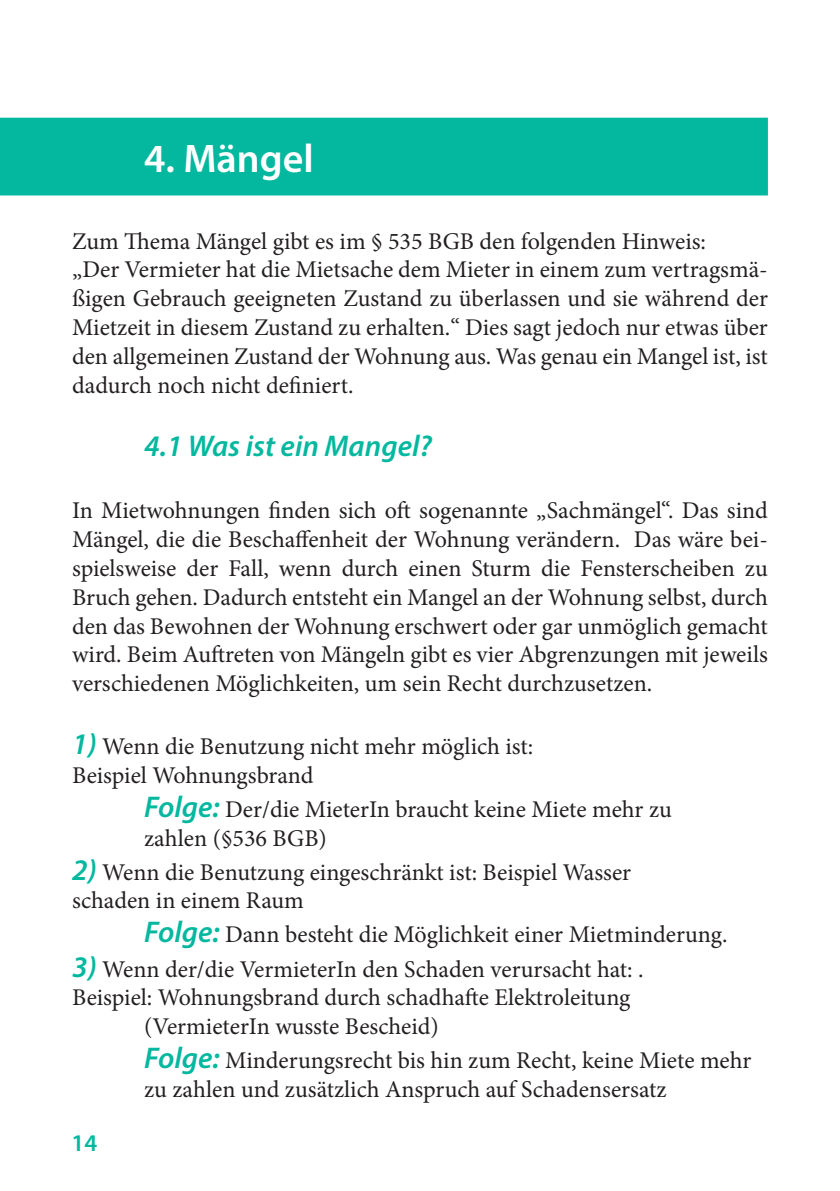
<style>
.page{position:relative;width:840px;height:1191px;background:#fff}
.page>*{position:absolute;margin:0;border:0;box-sizing:border-box;transform-origin:0 0}
.t1{font:600 40px "Myriad Pro";color:#fff}
.t2{font:italic 600 30px "Myriad Pro";color:#03b89e}
.t3{font:24px/28.8px "Minion Pro";color:#231f20}
.t4{font:600 24px "Myriad Pro";color:#03b89e}
.s1{font-family:"Myriad Pro";font-weight:600;font-style:italic;font-size:30px;color:#03b89e}
</style>
<div class="page">
<div style="left:0;top:118px;width:767px;height:77px;background:#03b89e"></div>
<h1 class="t1" style="left:144px;top:133px;width:171px">4. Mängel</h1>
<p class="t3" style="left:72px;top:227px;width:697px">Zum Thema Mängel gibt es im § 535 BGB den folgenden Hinweis:<br>„Der Vermieter hat die Mietsache dem Mieter in einem zum vertragsmä&shy;ßigen Gebrauch geeigneten Zustand zu überlassen und sie während der Mietzeit in diesem Zustand zu erhalten.“ Dies sagt jedoch nur etwas über den allgemeinen Zustand der Wohnung aus. Was genau ein Mangel ist, ist dadurch noch nicht definiert.</p>
<p class="t2" style="left:144px;top:426px;width:289px">4.1 Was ist ein Mangel?</p>
<p class="t3" style="left:72px;top:496px;width:697px;text-align:justify">In Mietwohnungen finden sich oft sogenannte „Sachmängel“. Das sind Mängel, die die Beschaffenheit der Wohnung verändern. Das wäre bei&shy;spielsweise der Fall, wenn durch einen Sturm die Fensterscheiben zu Bruch gehen. Dadurch entsteht ein Mangel an der Wohnung selbst, durch den das Bewohnen der Wohnung erschwert oder gar unmöglich gemacht wird. Beim Auftreten von Mängeln gibt es vier Abgrenzungen mit jeweils verschiedenen Möglichkeiten, um sein Recht durchzusetzen.</p>
<p class="t3" style="left:72px;top:732px;width:462px"><span class="s1">1)</span> Wenn die Benutzung nicht mehr möglich ist:<br>Beispiel Wohnungsbrand</p>
<p class="t3" style="left:144px;top:795px;width:529px"><span class="s1">Folge:</span> Der/die MieterIn braucht keine Miete mehr zu zahlen (§536 BGB)</p>
<p class="t3" style="left:72px;top:857px;width:560px"><span class="s1">2)</span> Wenn die Benutzung eingeschränkt ist: Beispiel Wasser schaden in einem Raum</p>
<p class="t3" style="left:144px;top:920px;width:584px"><span class="s1">Folge:</span> Dann besteht die Möglichkeit einer Mietminderung.</p>
<p class="t3" style="left:72px;top:954px;width:572px"><span class="s1">3)</span> Wenn der/die VermieterIn den Schaden verursacht hat: .</p>
<p class="t3" style="left:72px;top:983px;width:559px">Beispiel: Wohnungsbrand durch schadhafte Elektroleitung</p>
<p class="t3" style="left:144px;top:1012px;width:296px">(VermieterIn wusste Bescheid)</p>
<p class="t3" style="left:144px;top:1046px;width:608px"><span class="s1">Folge:</span> Minderungsrecht bis hin zum Recht, keine Miete mehr zu zahlen und zusätzlich Anspruch auf Schadensersatz</p>
<p class="t4" style="left:71px;top:1127px;width:27px">14</p>
</div>
